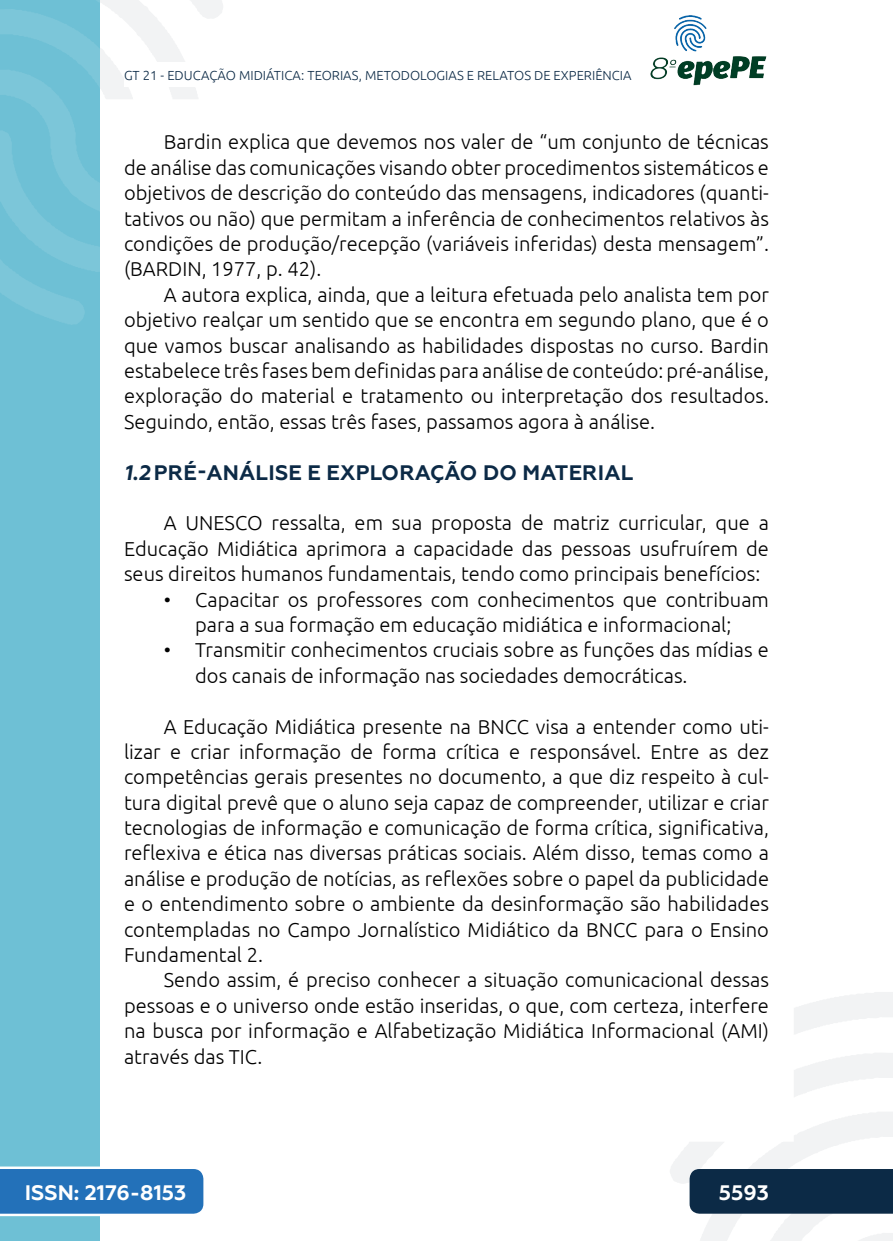
<style>
.page{position:relative;width:893px;height:1241px;background:#fff}
.page>*{position:absolute;margin:0;border:0;box-sizing:border-box;transform-origin:0 0}
._13_SUBTÍTULO_2{font:700 21px "Geometria";letter-spacing:.01em;color:#0c2a46}
.t1{font:700 21px "Geometria";color:#fff}
._5_CORPO{font:300 20.12px/25.4px "Ubuntu";color:#000;text-align:justify}
.t2{font:300 13.12px "Ubuntu";color:#0c2a46}
.s1{font-style:italic}
</style>
<div class="page">
<svg style="left:670px;top:992px;width:223px;height:248px"></svg>
<svg style="left:99px;top:0;width:124px;height:324px"></svg>
<img style="left:650px;top:15px;width:117px;height:71px">
<div style="left:0;top:0;width:99px;height:1240px;background:#6ec0d5"></div>
<svg style="left:0;top:0;width:99px;height:325px"></svg>
<svg style="left:0;top:1166px;width:203px;height:49px;background:#367dbf"></svg>
<div style="left:690px;top:1168px;width:203px;height:45px;background:#0c2a46"></div>
<div style="left:124px;top:62px;width:516px;height:25px;background:#fff"></div>
<p class="t2" style="left:124px;top:67px;width:509px">GT 21 - EDUCAÇÃO MIDIÁTICA: TEORIAS, METODOLOGIAS E RELATOS DE EXPERIÊNCIA</p>
<p class="_5_CORPO" style="left:124px;top:129px;width:646px;text-indent:40px">Bardin explica que devemos nos valer de “um conjunto de técnicas de análise das comunicações visando obter procedimentos sistemáticos e objetivos de descrição do conteúdo das mensagens, indicadores (quanti&shy;tativos ou não) que permitam a inferência de conhecimentos relativos às condições de produção/recepção (variáveis inferidas) desta mensagem”. (BARDIN, 1977, p. 42).</p>
<p class="_5_CORPO" style="left:124px;top:281px;width:646px;text-indent:40px">A autora explica, ainda, que a leitura efetuada pelo analista tem por objetivo realçar um sentido que se encontra em segundo plano, que é o que vamos buscar analisando as habilidades dispostas no curso. Bardin estabelece três fases bem definidas para análise de conteúdo: pré-análise, exploração do material e tratamento ou interpretação dos resultados.<br>Seguindo, então, essas três fases, passamos agora à análise.</p>
<p class="_13_SUBTÍTULO_2" style="left:124px;top:459px;width:511px"><span class="s1">1.2</span>PRÉ-ANÁLISE E EXPLORAÇÃO DO MATERIAL</p>
<p class="_5_CORPO" style="left:124px;top:510px;width:646px;text-indent:40px">A UNESCO ressalta, em sua proposta de matriz curricular, que a Educação Midiática aprimora a capacidade das pessoas usufruírem de seus direitos humanos fundamentais, tendo como principais benefícios:</p>
<p class="_5_CORPO" style="left:164px;top:586px;width:607px;text-align:center">• Capacitar os professores com conhecimentos que contribuam para a sua formação em educação midiática e informacional;</p>
<p class="_5_CORPO" style="left:195px;top:637px;width:575px;text-indent:-32px">• Transmitir conhecimentos cruciais sobre as funções das mídias e dos canais de informação nas sociedades democráticas.</p>
<p class="_5_CORPO" style="left:124px;top:713px;width:646px;text-indent:40px">A Educação Midiática presente na BNCC visa a entender como uti&shy;lizar e criar informação de forma crítica e responsável. Entre as dez competências gerais presentes no documento, a que diz respeito à cul&shy;tura digital prevê que o aluno seja capaz de compreender, utilizar e criar tecnologias de informação e comunicação de forma crítica, significativa, reflexiva e ética nas diversas práticas sociais. Além disso, temas como a análise e produção de notícias, as reflexões sobre o papel da publicidade e o entendimento sobre o ambiente da desinformação são habilidades contempladas no Campo Jornalístico Midiático da BNCC para o Ensino Fundamental 2.</p>
<p class="_5_CORPO" style="left:124px;top:966px;width:646px;text-indent:40px">Sendo assim, é preciso conhecer a situação comunicacional dessas pessoas e o universo onde estão inseridas, o que, com certeza, interfere na busca por informação e Alfabetização Midiática Informacional (AMI) através das TIC.</p>
<p class="t1" style="left:25px;top:1179px;width:163px">ISSN: 2176-8153</p>
<p class="t1" style="left:719px;top:1179px;width:52px">5593</p>
</div>
